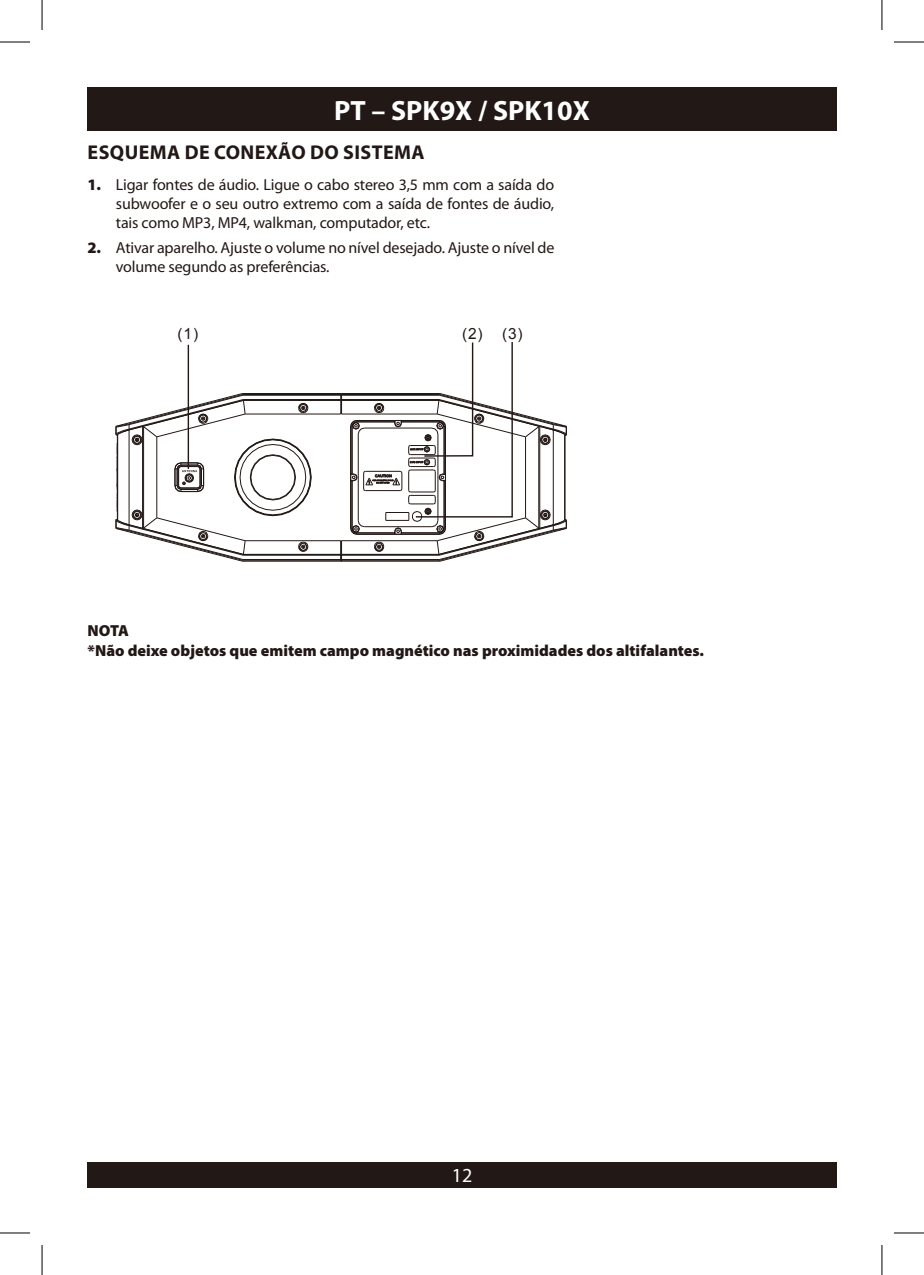
<style>
.page{position:relative;width:924px;height:1275px;background:#fff}
.page>*{position:absolute;margin:0;border:0;box-sizing:border-box;transform-origin:0 0}
.t1{font:700 28px "Myriad Pro";color:#fff}
.t2{font:700 20px "Myriad Pro";letter-spacing:.02em;color:#221815}
.t3{font:20px "Myriad Pro";color:#fff}
.t4{font:16px/19.2px "Myriad Pro";letter-spacing:-.01em;color:#221815;text-align:justify}
.t5{font:900 16px/19.2px "Myriad Pro";color:#221815}
.t6{font:15.4px "Arial";color:#221815}
.s1{font-weight:900}
</style>
<div class="page">
<div style="left:87px;top:87px;width:749px;height:44px;background:#221815"></div>
<div style="left:87px;top:1162px;width:749px;height:25px;background:#221815"></div>
<hr style="left:0;top:42px;width:30px;height:1px;background:#000">
<hr style="left:893px;top:42px;width:30px;height:1px;background:#000">
<hr style="left:0;top:1232px;width:30px;height:1px;background:#000">
<hr style="left:893px;top:1232px;width:30px;height:1px;background:#000">
<hr style="left:42px;top:0;width:1px;height:30px;background:#000">
<hr style="left:42px;top:1245px;width:1px;height:30px;background:#000">
<hr style="left:881px;top:0;width:1px;height:30px;background:#000">
<hr style="left:881px;top:1245px;width:1px;height:30px;background:#000">
<hr style="left:340px;top:561px;width:99px;height:1px;background:#221815">
<hr style="left:242px;top:561px;width:98px;height:1px;background:#221815">
<hr style="left:242px;top:560px;width:98px;height:1px;background:#221815">
<hr style="left:341px;top:560px;width:98px;height:1px;background:#221815">
<hr style="left:243px;top:559px;width:97px;height:1px;background:#221815">
<hr style="left:341px;top:559px;width:98px;height:1px;background:#221815">
<hr style="left:243px;top:555px;width:97px;height:1px;background:#221815">
<hr style="left:341px;top:555px;width:98px;height:1px;background:#221815">
<hr style="left:243px;top:554px;width:97px;height:1px;background:#221815">
<hr style="left:341px;top:554px;width:98px;height:1px;background:#221815">
<svg style="left:340px;top:541px;width:2px;height:20px"></svg>
<hr style="left:245px;top:540px;width:95px;height:1px;background:#221815">
<hr style="left:341px;top:540px;width:96px;height:1px;background:#221815">
<hr style="left:245px;top:414px;width:95px;height:1px;background:#221815">
<hr style="left:341px;top:414px;width:96px;height:1px;background:#221815">
<hr style="left:341px;top:400px;width:98px;height:1px;background:#221815">
<hr style="left:243px;top:400px;width:97px;height:1px;background:#221815">
<hr style="left:341px;top:399px;width:98px;height:1px;background:#221815">
<hr style="left:243px;top:399px;width:98px;height:1px;background:#221815">
<hr style="left:243px;top:395px;width:98px;height:1px;background:#221815">
<hr style="left:341px;top:395px;width:98px;height:1px;background:#221815">
<hr style="left:242px;top:394px;width:98px;height:1px;background:#221815">
<hr style="left:341px;top:394px;width:98px;height:1px;background:#221815">
<svg style="left:340px;top:394px;width:2px;height:20px"></svg>
<hr style="left:341px;top:393px;width:98px;height:1px;background:#221815">
<hr style="left:242px;top:393px;width:99px;height:1px;background:#221815">
<svg style="left:115px;top:393px;width:196px;height:169px"></svg>
<hr style="left:187px;top:345px;width:2px;height:124px;background:#221815">
<svg style="left:350px;top:342px;width:217px;height:219px"></svg>
<h1 class="t1" style="left:334px;top:92px;width:257px">PT – SPK9X / SPK10X</h1>
<p class="t2" style="left:88px;top:139px;width:338px">ESQUEMA DE CONEXÃO DO SISTEMA</p>
<p class="t4" style="left:116px;top:174px;width:439px;text-indent:-28px"><span class="s1">1.</span> Ligar fontes de áudio. Ligue o cabo stereo 3,5 mm com a saída do subwoofer e o seu outro extremo com a saída de fontes de áudio, tais como MP3, MP4, walkman, computador, etc.</p>
<p class="t4" style="left:116px;top:238px;width:440px;text-indent:-28px"><span class="s1">2.</span> Ativar aparelho. Ajuste o volume no nível desejado. Ajuste o nível de volume segundo as preferências.</p>
<p class="t6" style="left:177px;top:324px;width:22px">(1)</p>
<p class="t6" style="left:462px;top:324px;width:62px">(2) (3)</p>
<p class="t5" style="left:87px;top:621px;width:618px">NOTA<br>*Não deixe objetos que emitem campo magnético nas proximidades dos altifalantes.</p>
<p class="t3" style="left:451px;top:1163px;width:22px">12</p>
</div>
